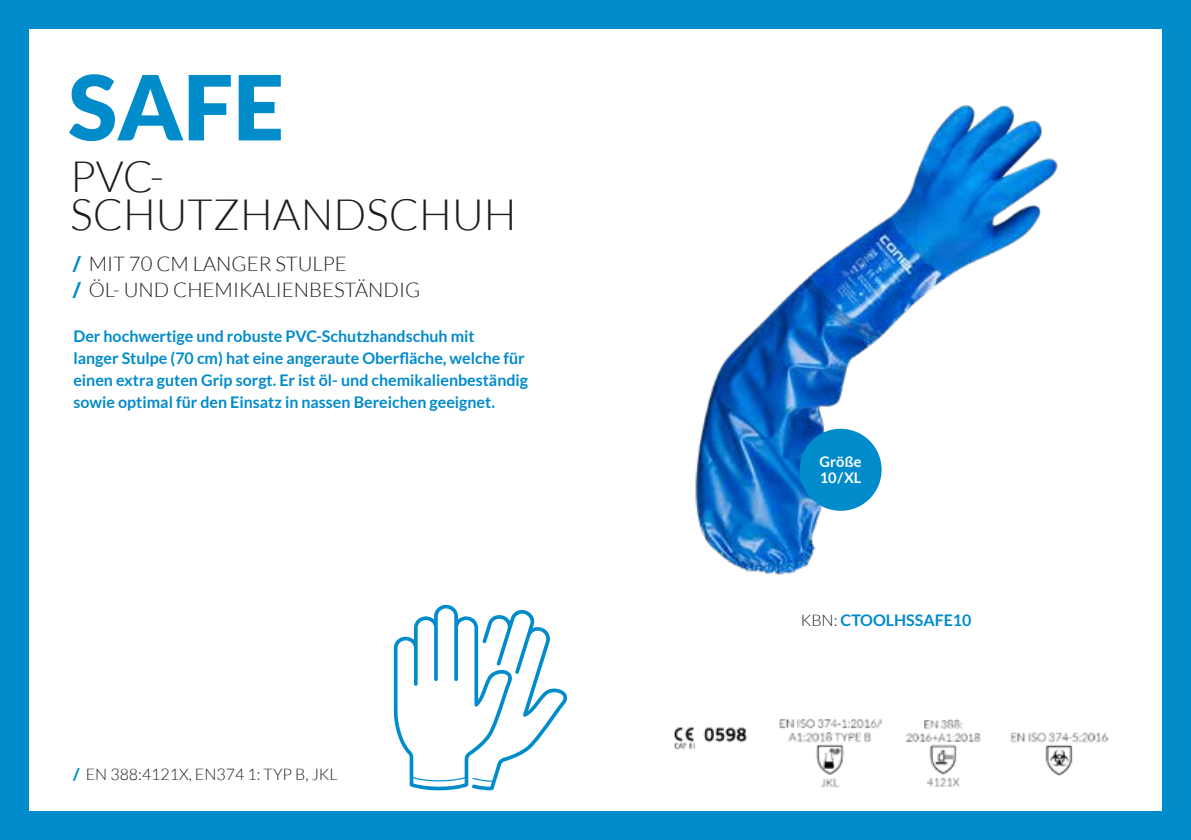
<style>
.page{position:relative;width:1191px;height:840px;background:#fff}
.page>*{position:absolute;margin:0;border:0;box-sizing:border-box;transform-origin:0 0}
.t1{font:900 89.8px "Lato";color:#008bcb}
.t2{font:300 43.2px/37.6px "Lato";color:#1d1d1b}
.t3{font:300 20.2px/26.2px "Lato";color:#1d1d1b}
.t4{font:700 16px/22px "Lato";color:#008bcb}
.t5{font:300 16px "Lato";color:#1d1d1b}
.t6{font:700 14.6px/16px "Lato";color:#fff}
.s1{font-weight:900;color:#008bcb}
.s2{font-weight:300;color:#1d1d1b}
</style>
<div class="page">
<div style="left:0;top:0;width:28px;height:839px;background:#008bcb"></div>
<div style="left:1162px;top:0;width:29px;height:839px;background:#008bcb"></div>
<div style="left:0;top:0;width:1191px;height:28px;background:#008bcb"></div>
<div style="left:0;top:811px;width:1191px;height:28px;background:#008bcb"></div>
<img style="left:695px;top:105px;width:363px;height:470px">
<svg style="left:393px;top:604px;width:175px;height:187px"></svg>
<div style="left:799px;top:428px;width:82px;height:82px;background:#008bcb;border-radius:50%"></div>
<img style="left:779px;top:719px;width:102px;height:69px">
<img style="left:1010px;top:732px;width:99px;height:45px">
<img style="left:906px;top:718px;width:75px;height:69px">
<img style="left:674px;top:727px;width:74px;height:23px">
<h1 class="t1" style="left:68px;top:55px;width:217px">SAFE</h1>
<h2 class="t2" style="left:70px;top:158px;width:448px">PVC-<br>SCHUTZHANDSCHUH</h2>
<p class="t3" style="left:73px;top:251px;width:349px"><span class="s1">/</span> MIT 70 CM LANGER STULPE<br><span class="s1">/</span> ÖL- UND CHEMIKALIENBESTÄNDIG</p>
<p class="t4" style="left:73px;top:325px;width:456px">Der hochwertige und robuste PVC-Schutzhandschuh mit<br>langer Stulpe (70 cm) hat eine angeraute Oberfläche, welche für einen extra guten Grip sorgt. Er ist öl- und chemikalienbeständig sowie optimal für den Einsatz in nassen Bereichen geeignet.</p>
<p class="t5" style="left:73px;top:764px;width:266px"><span class="s1">/</span> EN 388:4121X, EN374 1: TYP B, JKL</p>
<p class="t6" style="left:819px;top:453px;width:43px">Größe<br>10/XL</p>
<p class="t4" style="left:801px;top:608px;width:172px"><span class="s2">KBN:</span> CTOOLHSSAFE10</p>
</div>
